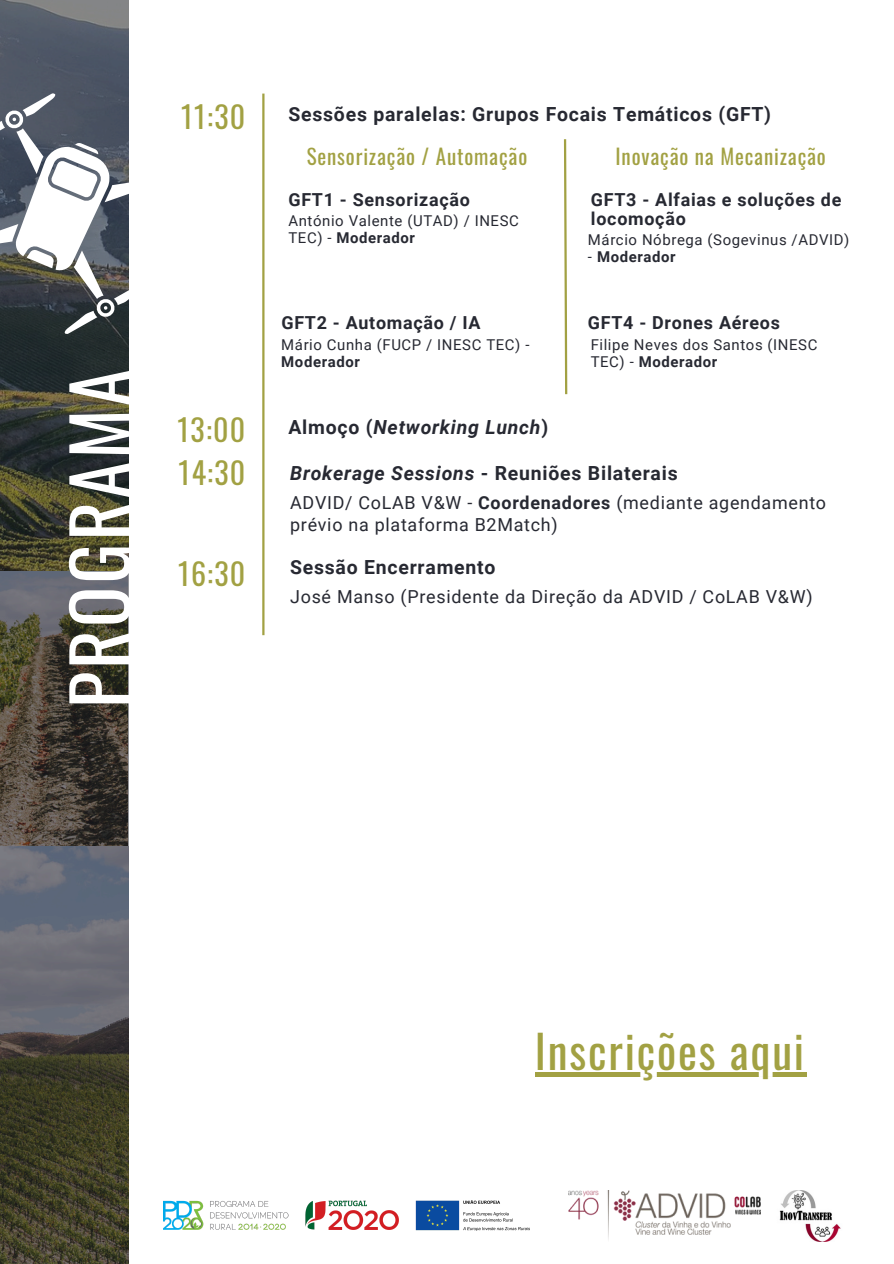
<style>
.page{position:relative;width:894px;height:1264px;background:#fff}
.page>*{position:absolute;margin:0;border:0;box-sizing:border-box;transform-origin:0 0}
.t1{font:75px "Oswald";letter-spacing:.04em;color:#fff}
.t2{font:45px "Oswald";letter-spacing:.04em;color:#a2a143}
.t3{font:30px "Oswald";letter-spacing:.04em;color:#a2a143}
.t4{font:21px "Oswald";letter-spacing:.04em;color:#a2a143}
.t5{font:700 19.35px "Roboto";letter-spacing:.04em;color:#272932}
.t6{font:italic 700 19.35px "Roboto";letter-spacing:.04em;color:#272932}
.t7{font:17.85px/21.3px "Roboto";letter-spacing:.04em;color:#272932}
.t8{font:700 17.85px "Roboto";letter-spacing:.04em;color:#272932}
.t9{font:15px/16.8px "Roboto";letter-spacing:.04em;color:#272932}
.t10{font:700 15px "Roboto";letter-spacing:.04em;color:#272932}
.s1{font-weight:400}
.s2{font-weight:700}
.s3{font-style:normal}
.s4{font-style:italic}
</style>
<div class="page">
<svg style="left:0;top:0;width:128px;height:1263px;background:#4b4b44"></svg>
<hr style="left:262px;top:94px;width:2px;height:541px;background:#a2a143">
<svg style="left:0;top:84px;width:129px;height:259px"></svg>
<svg style="left:563px;top:139px;width:5px;height:256px"></svg>
<img style="left:163px;top:1200px;width:366px;height:30px">
<img style="left:779px;top:1190px;width:62px;height:50px">
<img style="left:568px;top:1190px;width:191px;height:50px">
<div style="left:534px;top:1071px;width:271px;height:5px;background:#a2a143"></div>
<p class="t1" style="left:41px;top:708px;width:340px;rotate:-90deg">PROGRAMA</p>
<h3 class="t3" style="left:181px;top:93px;width:66px">11:30</h3>
<h4 class="t3" style="left:177px;top:406px;width:69px">13:00</h4>
<h4 class="t3" style="left:178px;top:449px;width:68px">14:30</h4>
<h4 class="t3" style="left:178px;top:550px;width:69px">16:30</h4>
<h5 class="t5" style="left:288px;top:103px;width:484px">Sessões paralelas: Grupos Focais Temáticos (GFT)</h5>
<h5 class="t4" style="left:307px;top:140px;width:222px">Sensorização / Automação</h5>
<h6 class="t4" style="left:615px;top:140px;width:212px">Inovação na Mecanização</h6>
<h6 class="t8" style="left:288px;top:190px;width:183px">GFT1 - Sensorização</h6>
<p class="t8" style="left:590px;top:189px;width:252px">GFT3 - Alfaias e soluções de</p>
<p class="t9" style="left:288px;top:213px;width:232px">António Valente (UTAD) / INESC</p>
<p class="t8" style="left:590px;top:208px;width:96px">locomoção</p>
<p class="t10" style="left:288px;top:229px;width:128px"><span class="s1">TEC) -</span> Moderador</p>
<h1 class="t9" style="left:587px;top:232px;width:263px">Márcio Nóbrega (Sogevinus /ADVID)</h1>
<h1 class="t10" style="left:587px;top:248px;width:89px"><span class="s1">-</span> Moderador</h1>
<p class="t8" style="left:281px;top:313px;width:200px">GFT2 - Automação / IA</p>
<p class="t8" style="left:587px;top:313px;width:193px">GFT4 - Drones Aéreos</p>
<h6 class="t9" style="left:281px;top:336px;width:249px">Mário Cunha (FUCP / INESC TEC) -<br><span class="s2">Moderador</span></h6>
<h6 class="t9" style="left:590px;top:336px;width:228px">Filipe Neves dos Santos (INESC<br>TEC) - <span class="s2">Moderador</span></h6>
<h3 class="t6" style="left:288px;top:416px;width:261px"><span class="s3">Almoço (</span>Networking Lunch<span class="s3">)</span></h3>
<h4 class="t5" style="left:290px;top:462px;width:389px"><span class="s4">Brokerage Sessions</span> - Reuniões Bilaterais</h4>
<h3 class="t7" style="left:290px;top:492px;width:537px">ADVID/ CoLAB V&amp;W - <span class="s2">Coordenadores</span> (mediante agendamento prévio na plataforma B2Match)</h3>
<p class="t5" style="left:290px;top:556px;width:207px">Sessão Encerramento</p>
<h3 class="t7" style="left:290px;top:586px;width:524px">José Manso (Presidente da Direção da ADVID / CoLAB V&amp;W)</h3>
<p class="t2" style="left:534px;top:1015px;width:271px">Inscrições aqui</p>
</div>
